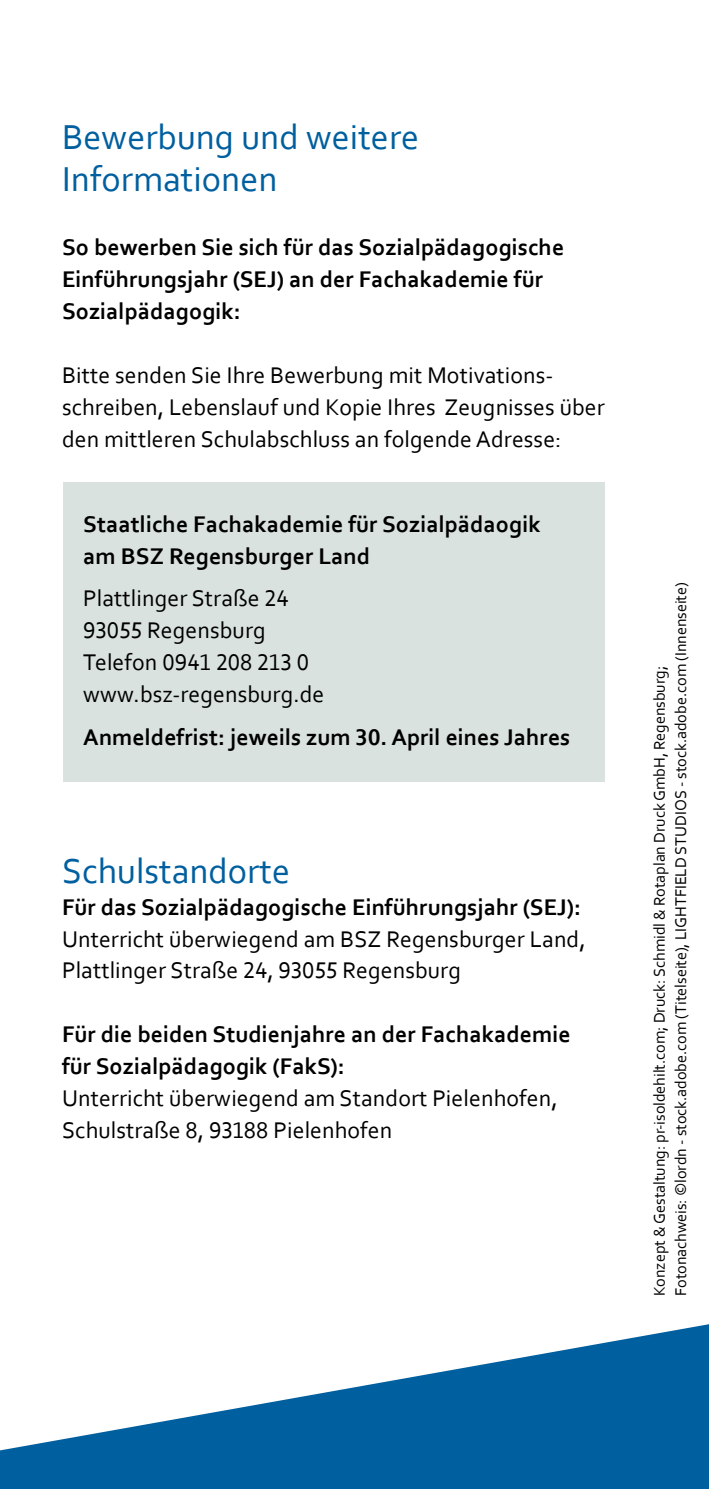
<style>
.page{position:relative;width:709px;height:1489px;background:#fff}
.page>*{position:absolute;margin:0;border:0;box-sizing:border-box;transform-origin:0 0}
.t1{font:36.25px/42.5px "Corbel";color:#005f9f}
.t2{font:23.75px/32px "Corbel";letter-spacing:.005em;color:#000}
.t3{font:700 23.75px/32px "Corbel";letter-spacing:.005em;color:#000}
.t4{font:16.25px/21.2px "Corbel";letter-spacing:-.005em;color:#000}
</style>
<div class="page">
<div style="left:63px;top:482px;width:541px;height:299px;background:#d9e2df"></div>
<svg style="left:0;top:1324px;width:709px;height:164px;fill:#005f9f"></svg>
<h1 class="t1" style="left:62px;top:115px;width:359px">Bewerbung und weitere<br>Informationen</h1>
<p class="t3" style="left:62px;top:231px;width:503px">So bewerben Sie sich für das Sozialpädagogische<br>Einführungsjahr (SEJ) an der Fachakademie für<br>Sozialpädagogik:</p>
<p class="t2" style="left:62px;top:358px;width:544px">Bitte senden Sie Ihre Bewerbung mit Motivations&shy;schreiben, Lebenslauf und Kopie Ihres Zeugnisses über den mittleren Schulabschluss an folgende Adresse:</p>
<p class="t3" style="left:83px;top:507px;width:459px">Staatliche Fachakademie für Sozialpädaogik am BSZ Regensburger Land</p>
<p class="t2" style="left:83px;top:581px;width:243px">Plattlinger Straße 24<br>93055 Regensburg<br>Telefon 0941 208 213 0 www.bsz-regensburg.de</p>
<p class="t3" style="left:83px;top:720px;width:488px">Anmeldefrist: jeweils zum 30. April eines Jahres</p>
<h1 class="t1" style="left:62px;top:848px;width:229px">Schulstandorte</h1>
<p class="t3" style="left:62px;top:890px;width:520px">Für das Sozialpädagogische Einführungsjahr (SEJ):</p>
<p class="t2" style="left:62px;top:922px;width:525px">Unterricht überwiegend am BSZ Regensburger Land,<br>Plattlinger Straße 24, 93055 Regensburg</p>
<p class="t3" style="left:62px;top:1017px;width:510px">Für die beiden Studienjahre an der Fachakademie für Sozialpädagogik (FakS):</p>
<p class="t2" style="left:62px;top:1081px;width:497px">Unterricht überwiegend am Standort Pielenhofen,<br>Schulstraße 8, 93188 Pielenhofen</p>
<p class="t4" style="left:648px;top:1295px;width:715px;rotate:-90deg">Konzept &amp; Gestaltung: pr-isoldehilt.com; Druck: Schmidl &amp; Rotaplan Druck GmbH, Regensburg;<br>Fotonachweis: ©lordn - stock.adobe.com (Titelseite), LIGHTFIELD STUDIOS - stock.adobe.com (Innenseite)</p>
</div>
